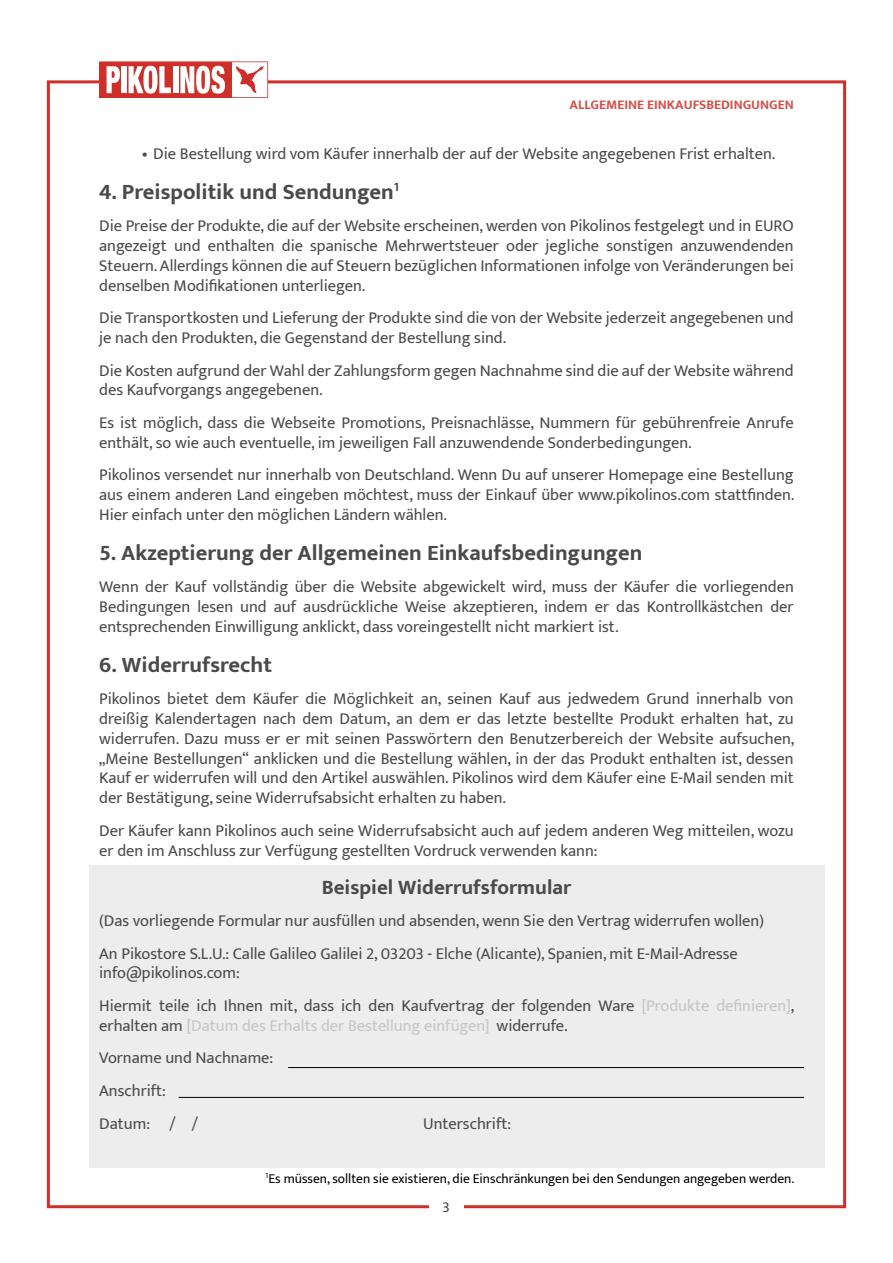
<style>
.page{position:relative;width:893px;height:1263px;background:#fff}
.page>*{position:absolute;margin:0;border:0;box-sizing:border-box;transform-origin:0 0}
.t1{font:700 22.5px "Mukta";color:#4a4a49}
.t2{font:700 21px "Mukta";color:#4a4a49}
.t3{font:16.5px/19.8px "Mukta";color:#4a4a49}
.t4{font:15px "Mukta";color:#4a4a49}
.t5{font:13.5px "Mukta";color:#000}
.t6{font:700 13.5px "Mukta";color:#d54f49}
.s1{color:#c6c6c6}
</style>
<div class="page">
<svg style="left:99px;top:61px;width:169px;height:37px"></svg>
<div style="left:89px;top:865px;width:735px;height:302px;background:#ededed"></div>
<hr style="left:288px;top:1067px;width:516px;height:1px;background:#000">
<hr style="left:179px;top:1097px;width:625px;height:1px;background:#000">
<p class="t6" style="left:569px;top:96px;width:226px">ALLGEMEINE EINKAUFSBEDINGUNGEN</p>
<p class="t3" style="left:142px;top:143px;width:635px">• Die Bestellung wird vom Käufer innerhalb der auf der Website angegebenen Frist erhalten.</p>
<h1 class="t1" style="left:99px;top:178px;width:302px">4. Preispolitik und Sendungen<sup>1</sup></h1>
<p class="t3" style="left:99px;top:216px;width:696px;text-align:justify">Die Preise der Produkte, die auf der Website erscheinen, werden von Pikolinos festgelegt und in EURO angezeigt und enthalten die spanische Mehrwertsteuer oder jegliche sonstigen anzuwendenden Steuern. Allerdings können die auf Steuern bezüglichen Informationen infolge von Veränderungen bei denselben Modifikationen unterliegen.</p>
<p class="t3" style="left:99px;top:308px;width:696px">Die Transportkosten und Lieferung der Produkte sind die von der Website jederzeit angegebenen und je nach den Produkten, die Gegenstand der Bestellung sind.</p>
<p class="t3" style="left:99px;top:360px;width:696px">Die Kosten aufgrund der Wahl der Zahlungsform gegen Nachnahme sind die auf der Website während des Kaufvorgangs angegebenen.</p>
<p class="t3" style="left:99px;top:412px;width:696px">Es ist möglich, dass die Webseite Promotions, Preisnachlässe, Nummern für gebührenfreie Anrufe enthält, so wie auch eventuelle, im jeweiligen Fall anzuwendende Sonderbedingungen.</p>
<p class="t3" style="left:99px;top:465px;width:697px;text-align:justify">Pikolinos versendet nur innerhalb von Deutschland. Wenn Du auf unserer Homepage eine Bestellung aus einem anderen Land eingeben möchtest, muss der Einkauf über www.pikolinos.com stattfinden.<br>Hier einfach unter den möglichen Ländern wählen.</p>
<h1 class="t1" style="left:99px;top:539px;width:545px">5. Akzeptierung der Allgemeinen Einkaufsbedingungen</h1>
<p class="t3" style="left:99px;top:577px;width:696px;text-align:justify">Wenn der Kauf vollständig über die Website abgewickelt wird, muss der Käufer die vorliegenden Bedingungen lesen und auf ausdrückliche Weise akzeptieren, indem er das Kontrollkästchen der entsprechenden Einwilligung anklickt, dass voreingestellt nicht markiert ist.</p>
<h1 class="t1" style="left:99px;top:651px;width:174px">6. Widerrufsrecht</h1>
<p class="t3" style="left:99px;top:689px;width:697px;text-align:justify">Pikolinos bietet dem Käufer die Möglichkeit an, seinen Kauf aus jedwedem Grund innerhalb von dreißig Kalendertagen nach dem Datum, an dem er das letzte bestellte Produkt erhalten hat, zu widerrufen. Dazu muss er er mit seinen Passwörtern den Benutzerbereich der Website aufsuchen, „Meine Bestellungen“ anklicken und die Bestellung wählen, in der das Produkt enthalten ist, dessen Kauf er widerrufen will und den Artikel auswählen. Pikolinos wird dem Käufer eine E-Mail senden mit der Bestätigung, seine Widerrufsabsicht erhalten zu haben.</p>
<p class="t3" style="left:99px;top:820px;width:696px">Der Käufer kann Pikolinos auch seine Widerrufsabsicht auch auf jedem anderen Weg mitteilen, wozu er den im Anschluss zur Verfügung gestellten Vordruck verwenden kann:</p>
<p class="t2" style="left:322px;top:874px;width:251px">Beispiel Widerrufsformular</p>
<p class="t3" style="left:99px;top:904px;width:666px;line-height:32.5px">(Das vorliegende Formular nur ausfüllen und absenden, wenn Sie den Vertrag widerrufen wollen)<br>An Pikostore S.L.U.: Calle Galileo Galilei 2, 03203 - Elche (Alicante), Spanien, mit E-Mail-Adresse</p>
<p class="t3" style="left:99px;top:956px;width:697px;line-height:32.5px">info@pikolinos.com:<br>Hiermit teile ich Ihnen mit, dass ich den Kaufvertrag der folgenden Ware <span class="s1">[Produkte definieren]</span>,</p>
<p class="t3" style="left:99px;top:1009px;width:470px;line-height:32.5px">erhalten am <span class="s1">[Datum des Erhalts der Bestellung einfügen]</span> widerrufe.<br>Vorname und Nachname:<br>Anschrift:<br>Datum: / /</p>
<p class="t3" style="left:423px;top:1113px;width:89px">Unterschrift:</p>
<p class="t5" style="left:266px;top:1170px;width:530px"><sup>1</sup>Es müssen, sollten sie existieren, die Einschränkungen bei den Sendungen angegeben werden.</p>
<p class="t4" style="left:442px;top:1198px;width:9px">3</p>
</div>
